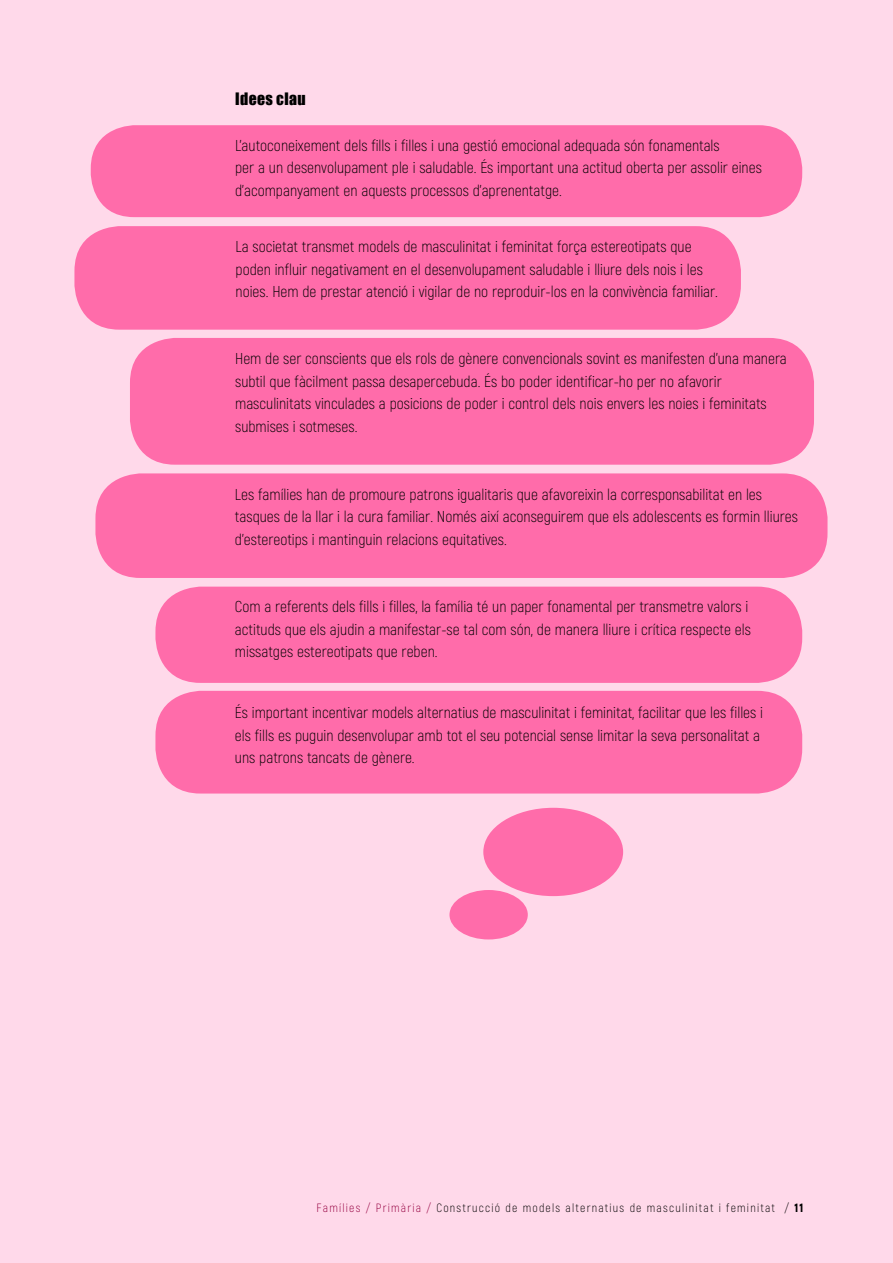
<style>
.page{position:relative;width:893px;height:1263px;background:#ffd9ea}
.page>*{position:absolute;margin:0;border:0;box-sizing:border-box;transform-origin:0 0}
.t1{font:300 15.75px/22.5px "Akrobat";color:#000}
.t2{font:15.75px "Impact";letter-spacing:.025em;color:#000}
.t3{font:300 12px "Akrobat";letter-spacing:.1em;color:#000}
.s1{color:#940045}
.s2{font-weight:900}
</style>
<div class="page">
<div style="left:91px;top:125px;width:711px;height:92px;background:#ff6caa;border-radius:44px"></div>
<div style="left:74px;top:226px;width:667px;height:104px;background:#ff6caa;border-radius:45px"></div>
<div style="left:130px;top:338px;width:684px;height:127px;background:#ff6caa;border-radius:45px"></div>
<div style="left:95px;top:473px;width:732px;height:105px;background:#ff6caa;border-radius:45px"></div>
<div style="left:155px;top:587px;width:647px;height:96px;background:#ff6caa;border-radius:45px"></div>
<div style="left:155px;top:691px;width:647px;height:102px;background:#ff6caa;border-radius:45px"></div>
<div style="left:483px;top:808px;width:140px;height:88px;background:#ff6caa;border-radius:50%"></div>
<div style="left:449px;top:890px;width:79px;height:49px;background:#ff6caa;border-radius:50%"></div>
<p class="t2" style="left:235px;top:87px;width:72px">Idees clau</p>
<p class="t1" style="left:235px;top:134px;width:528px">L’autoconeixement dels fills i filles i una gestió emocional adequada són fonamentals<br>per a un desenvolupament ple i saludable. És important una actitud oberta per assolir eines d’acompanyament en aquests processos d’aprenentatge.</p>
<p class="t1" style="left:236px;top:235px;width:484px">La societat transmet models de masculinitat i feminitat força estereotipats que poden influir negativament en el desenvolupament saludable i lliure dels nois i les noies. Hem de prestar atenció i vigilar de no reproduir-los en la convivència familiar.</p>
<p class="t1" style="left:235px;top:348px;width:553px">Hem de ser conscients que els rols de gènere convencionals sovint es manifesten d’una manera subtil que fàcilment passa desapercebuda. És bo poder identificar-ho per no afavorir masculinitats vinculades a posicions de poder i control dels nois envers les noies i feminitats submises i sotmeses.</p>
<p class="t1" style="left:235px;top:483px;width:564px">Les famílies han de promoure patrons igualitaris que afavoreixin la corresponsabilitat en les tasques de la llar i la cura familiar. Només així aconseguirem que els adolescents es formin lliures d’estereotips i mantinguin relacions equitatives.</p>
<p class="t1" style="left:235px;top:595px;width:517px">Com a referents dels fills i filles, la família té un paper fonamental per transmetre valors i actituds que els ajudin a manifestar-se tal com són, de manera lliure i crítica respecte els missatges estereotipats que reben.</p>
<p class="t1" style="left:235px;top:701px;width:530px">És important incentivar models alternatius de masculinitat i feminitat, facilitar que les filles i els fills es puguin desenvolupar amb tot el seu potencial sense limitar la seva personalitat a uns patrons tancats de gènere.</p>
<p class="t3" style="left:317px;top:1201px;width:488px"><span class="s1">Famílies / Primària /</span> Construcció de models alternatius de masculinitat i feminitat / <span class="s2">11</span></p>
</div>
